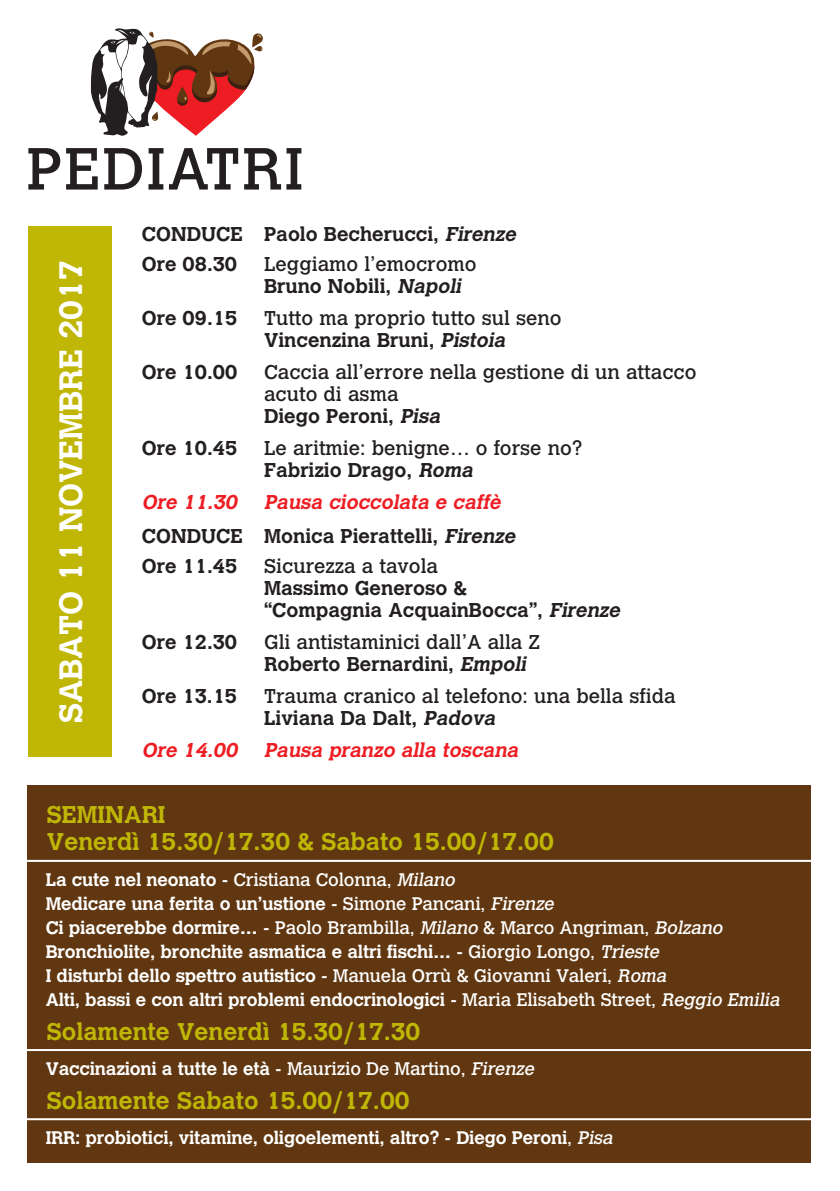
<style>
.page{position:relative;width:840px;height:1191px;background:#fff}
.page>*{position:absolute;margin:0;border:0;box-sizing:border-box;transform-origin:0 0}
.t1{font:700 32px "Calvert MT Std";color:#fff}
.t2{font:700 24px/26.8px "Calvert MT Std";color:#bfb605}
.t3{font:19.8px/22px "Calvert MT Std";color:#231f20}
.t4{font:700 19.8px/30px "Calvert MT Std";color:#231f20}
.t5{font:italic 700 19.8px/34px "Calvert MT Std";color:#ee1d23}
.t6{font:700 18px/24px "Calvert MT Std";letter-spacing:-.01em;color:#fff}
.s1{font-style:italic}
.s2{font-weight:700}
.s3{font-weight:700;font-style:italic}
.s4{font-style:normal;color:#231f20}
.s5{color:#231f20}
.s6{font-weight:400}
.s7{font-weight:400;font-style:italic}
</style>
<div class="page">
<div style="left:27px;top:785px;width:783px;height:377px;background:#603711"></div>
<div style="left:28px;top:226px;width:84px;height:531px;background:#bfb605"></div>
<svg style="left:90px;top:28px;width:173px;height:108px"></svg>
<hr style="left:16px;top:860px;width:798px;height:2px;background:#fff">
<hr style="left:16px;top:1049px;width:798px;height:2px;background:#fff">
<svg style="left:28px;top:148px;width:32px;height:42px"></svg>
<svg style="left:66px;top:148px;width:32px;height:42px"></svg>
<svg style="left:104px;top:148px;width:38px;height:42px"></svg>
<svg style="left:148px;top:148px;width:15px;height:42px"></svg>
<svg style="left:169px;top:148px;width:69px;height:42px"></svg>
<svg style="left:244px;top:148px;width:57px;height:42px"></svg>
<hr style="left:16px;top:1118px;width:798px;height:2px;background:#fff">
<h1 class="t1" style="left:50px;top:723px;width:464px;rotate:-90deg">sabato 11 novembre 2017</h1>
<p class="t4" style="left:142px;top:219px;width:379px">Conduce Paolo Becherucci, <span class="s1">Firenze<br></span>Ore 08.30</p>
<p class="t3" style="left:264px;top:253px;width:214px">Leggiamo l’emocromo<br><span class="s2">Bruno Nobili,</span> <span class="s3">Napoli</span></p>
<p class="t4" style="left:142px;top:303px;width:97px">Ore 09.15</p>
<p class="t3" style="left:264px;top:307px;width:299px">Tutto ma proprio tutto sul seno<br><span class="s2">Vincenzina Bruni,</span> <span class="s3">Pistoia</span></p>
<p class="t4" style="left:142px;top:357px;width:97px">Ore 10.00</p>
<p class="t3" style="left:264px;top:361px;width:433px">Caccia all’errore nella gestione di un attacco acuto di asma<br><span class="s2">Diego Peroni,</span> <span class="s3">Pisa</span></p>
<p class="t4" style="left:142px;top:433px;width:97px">Ore 10.45</p>
<p class="t3" style="left:264px;top:437px;width:320px">Le aritmie: benigne… o forse no?<br><span class="s2">Fabrizio Drago,</span> <span class="s3">Roma</span></p>
<p class="t5" style="left:142px;top:485px;width:379px">Ore 11.30 Pausa cioccolata e caffè<br><span class="s4">Conduce Monica Pierattelli,</span> <span class="s5">Firenze</span></p>
<p class="t4" style="left:142px;top:551px;width:97px">Ore 11.45</p>
<p class="t3" style="left:264px;top:555px;width:175px">Sicurezza a tavola</p>
<p class="t4" style="left:264px;top:577px;width:361px;line-height:22px">Massimo Generoso &amp;<br>“Compagnia AcquainBocca”, <span class="s1">Firenze</span></p>
<p class="t4" style="left:142px;top:627px;width:97px">Ore 12.30</p>
<p class="t3" style="left:264px;top:631px;width:277px">Gli antistaminici dall’A alla Z<br><span class="s2">Roberto Bernardini,</span> <span class="s3">Empoli</span></p>
<p class="t4" style="left:142px;top:681px;width:97px">Ore 13.15</p>
<p class="t3" style="left:264px;top:685px;width:413px">Trauma cranico al telefono: una bella sfida<br><span class="s2">Liviana Da Dalt,</span> <span class="s3">Padova</span></p>
<p class="t5" style="left:142px;top:733px;width:382px">Ore 14.00 Pausa pranzo alla toscana</p>
<h2 class="t2" style="left:47px;top:800px;width:508px">seminari<br>Venerdì 15.30/17.30 &amp; Sabato 15.00/17.00</h2>
<p class="t6" style="left:46px;top:867px;width:738px">La cute nel neonato - <span class="s6">Cristiana Colonna,</span> <span class="s7">Milano<br></span>Medicare una ferita o un’ustione - <span class="s6">Simone Pancani,</span> <span class="s7">Firenze<br></span>Ci piacerebbe dormire… - <span class="s6">Paolo Brambilla,</span> <span class="s7">Milano</span> <span class="s6">&amp; Marco Angriman,</span> <span class="s7">Bolzano </span>Bronchiolite, bronchite asmatica e altri fischi… - <span class="s6">Giorgio Longo,</span> <span class="s7">Trieste<br></span>I disturbi dello spettro autistico - <span class="s6">Manuela Orrù &amp; Giovanni Valeri,</span> <span class="s7">Roma<br></span>Alti, bassi e con altri problemi endocrinologici - <span class="s6">Maria Elisabeth Street,</span> <span class="s7">Reggio Emilia</span></p>
<h2 class="t2" style="left:47px;top:1018px;width:375px">Solamente Venerdì 15.30/17.30</h2>
<p class="t6" style="left:46px;top:1056px;width:493px">Vaccinazioni a tutte le età - <span class="s6">Maurizio De Martino,</span> <span class="s7">Firenze</span></p>
<h2 class="t2" style="left:47px;top:1087px;width:364px">Solamente Sabato 15.00/17.00</h2>
<p class="t6" style="left:46px;top:1125px;width:572px">IRR: probiotici, vitamine, oligoelementi, altro? - Diego Peroni<span class="s6">,</span> <span class="s7">Pisa</span></p>
</div>
